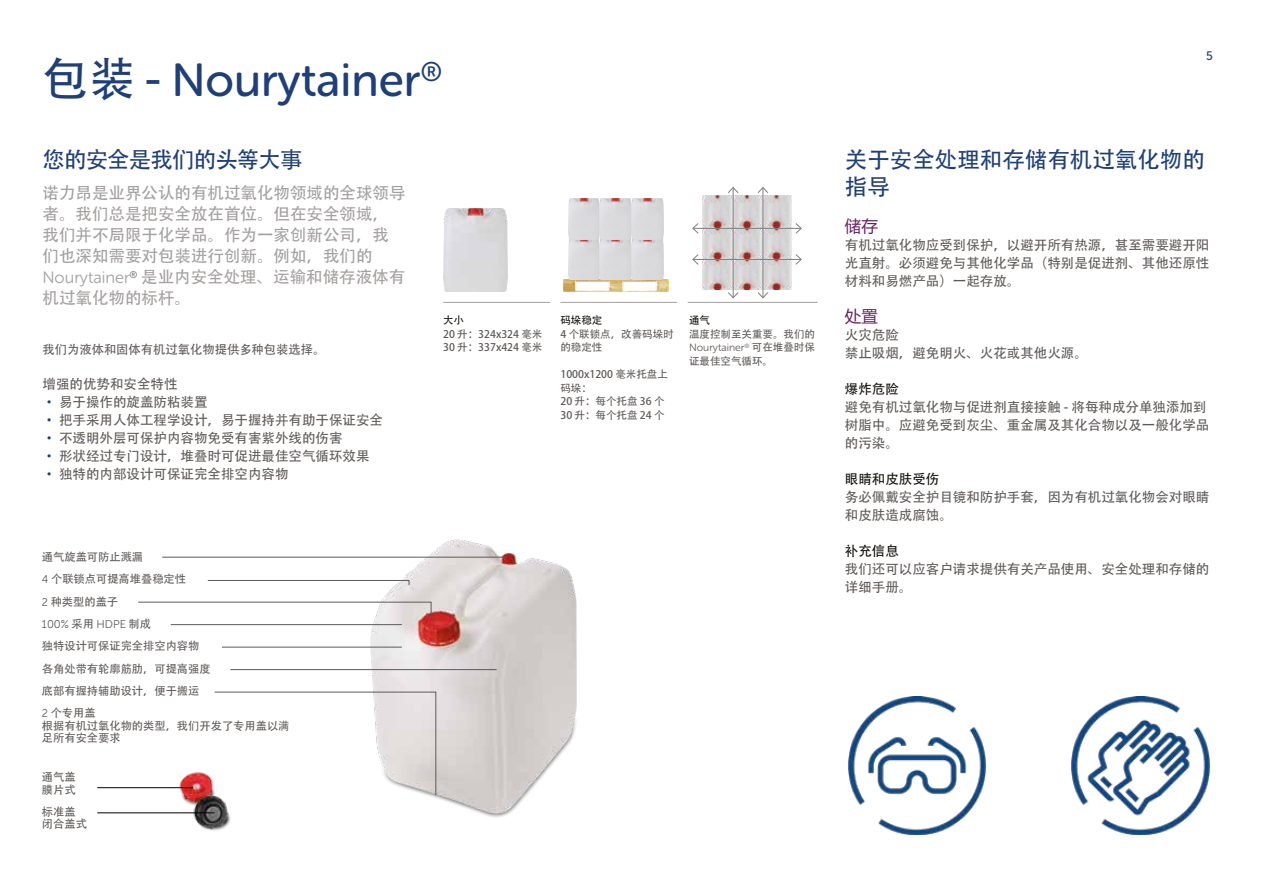
<style>
.page{position:relative;width:1263px;height:893px;background:#fff}
.page>*{position:absolute;margin:0;border:0;box-sizing:border-box;transform-origin:0 0}
.t1{font:46.2px "Museo Sans Rounded 500";color:#1e3f79}
.t2{font:22.5px/27px "Adobe Heiti Std";color:#1e3f79}
.t3{font:22.5px "Adobe Heiti Std";letter-spacing:-.04em;color:#1e3f79}
.t4{font:16.5px/21px "Adobe Heiti Std";color:#a3a09f}
.t5{font:16.5px "Microsoft Ya Hei";color:#692060}
.t6{font:13.5px/18px "Adobe Heiti Std";color:#5e5a58}
.t7{font:13.5px "Adobe Heiti Std";color:#13110c}
.t8{font:12.3px "Adobe Heiti Std";color:#5e5a58}
.t9{font:12.3px "Museo Sans Rounded 500";color:#1e3f79}
.t10{font:11.25px/22.4px "Adobe Heiti Std";color:#5e5a58}
.t11{font:11.25px "Museo Sans Rounded 300";color:#5e5a58}
.t12{font:10.5px/13.5px "Adobe Heiti Std";color:#5e5a58}
.t13{font:10.5px "Museo Sans Rounded 300";color:#5e5a58}
.t14{font:10.5px "Adobe Heiti Std";color:#13110c}
.s1{font-family:"Adobe Heiti Std"}
.s2{font-family:"Museo Sans Rounded 300"}
.s3{color:#1e3f79}
</style>
<div class="page">
<img style="left:370px;top:539px;width:207px;height:278px">
<img style="left:175px;top:772px;width:56px;height:59px">
<hr style="left:162px;top:557px;width:344px;height:1px;background:#5e5a58">
<svg style="left:207px;top:580px;width:202px;height:6px"></svg>
<svg style="left:138px;top:602px;width:294px;height:13px"></svg>
<hr style="left:171px;top:624px;width:231px;height:1px;background:#5e5a58">
<hr style="left:222px;top:647px;width:180px;height:1px;background:#5e5a58">
<hr style="left:230px;top:669px;width:267px;height:1px;background:#5e5a58">
<svg style="left:214px;top:692px;width:222px;height:104px"></svg>
<hr style="left:97px;top:787px;width:96px;height:1px;background:#000">
<hr style="left:443px;top:302px;width:107px;height:1px;background:#a3a09f">
<hr style="left:560px;top:302px;width:117px;height:1px;background:#a3a09f">
<hr style="left:688px;top:302px;width:130px;height:1px;background:#a3a09f">
<img style="left:443px;top:209px;width:65px;height:83px">
<img style="left:564px;top:280px;width:104px;height:12px">
<img style="left:568px;top:199px;width:95px;height:81px">
<img style="left:702px;top:196px;width:90px;height:94px">
<hr style="left:733px;top:187px;width:1px;height:111px;background:#808080">
<svg style="left:728px;top:187px;width:11px;height:7px"></svg>
<svg style="left:728px;top:291px;width:11px;height:8px"></svg>
<hr style="left:762px;top:187px;width:1px;height:111px;background:#808080">
<svg style="left:757px;top:187px;width:11px;height:7px"></svg>
<svg style="left:757px;top:291px;width:11px;height:8px"></svg>
<hr style="left:693px;top:228px;width:108px;height:1px;background:#808080">
<svg style="left:692px;top:223px;width:7px;height:11px"></svg>
<svg style="left:795px;top:223px;width:7px;height:11px"></svg>
<hr style="left:693px;top:259px;width:108px;height:1px;background:#808080">
<svg style="left:692px;top:254px;width:7px;height:11px"></svg>
<svg style="left:795px;top:254px;width:7px;height:11px"></svg>
<img style="left:1072px;top:697px;width:137px;height:137px">
<hr style="left:97px;top:813px;width:118px;height:1px;background:#000">
<img style="left:848px;top:697px;width:137px;height:137px">
<h1 class="t1" style="left:43px;top:55px;width:401px"><span class="s1">包装 -</span> Nourytainer<sup>®</sup></h1>
<p class="t9" style="left:1206px;top:49px;width:8px">5</p>
<h2 class="t3" style="left:43px;top:146px;width:262px">您的安全是我们的头等大事</h2>
<h2 class="t2" style="left:845px;top:147px;width:361px">关于安全处理和存储有机过氧化物的指导</h2>
<p class="t5" style="left:845px;top:215px;width:34px">储存</p>
<p class="t6" style="left:845px;top:236px;width:366px;text-align:justify">有机过氧化物应受到保护，以避开所有热源，甚至需要避开阳光直射。必须避免与其他化学品（特别是促进剂、其他还原性材料和易燃产品）一起存放。</p>
<p class="t5" style="left:845px;top:305px;width:34px">处置</p>
<p class="t6" style="left:845px;top:326px;width:244px">火灾危险<br>禁止吸烟，避免明火、火花或其他火源。</p>
<p class="t7" style="left:845px;top:381px;width:55px">爆炸危险</p>
<p class="t6" style="left:845px;top:398px;width:366px">避免有机过氧化物与促进剂直接接触 - 将每种成分单独添加到树脂中。应避免受到灰尘、重金属及其化合物以及一般化学品的污染。</p>
<p class="t7" style="left:845px;top:471px;width:96px">眼睛和皮肤受伤</p>
<p class="t6" style="left:845px;top:488px;width:366px">务必佩戴安全护目镜和防护手套，因为有机过氧化物会对眼睛和皮肤造成腐蚀。</p>
<p class="t7" style="left:845px;top:543px;width:55px">补充信息</p>
<p class="t6" style="left:845px;top:560px;width:366px">我们还可以应客户请求提供有关产品使用、安全处理和存储的详细手册。</p>
<p class="t4" style="left:43px;top:183px;width:365px">诺力昂是业界公认的有机过氧化物领域的全球领导者。我们总是把安全放在首位。但在安全领域，我们并不局限于化学品。作为一家创新公司，我们也深知需要对包装进行创新。例如，我们的<br><span class="s2">Nourytainer</span><sup>®</sup> 是业内安全处理、运输和储存液体有机过氧化物的标杆。</p>
<p class="t8" style="left:43px;top:342px;width:284px">我们为液体和固体有机过氧化物提供多种包装选择。</p>
<p class="t6" style="left:43px;top:375px;width:137px">增强的优势和安全特性</p>
<p class="t6" style="left:43px;top:393px;width:167px"><span class="s3">•</span> 易于操作的旋盖防粘装置</p>
<p class="t6" style="left:43px;top:411px;width:342px"><span class="s3">•</span> 把手采用人体工程学设计，易于握持并有助于保证安全</p>
<p class="t6" style="left:43px;top:429px;width:302px"><span class="s3">•</span> 不透明外层可保护内容物免受有害紫外线的伤害</p>
<p class="t6" style="left:43px;top:447px;width:329px"><span class="s3">•</span> 形状经过专门设计，堆叠时可促进最佳空气循环效果</p>
<p class="t6" style="left:43px;top:465px;width:248px"><span class="s3">•</span> 独特的内部设计可保证完全排空内容物</p>
<p class="t14" style="left:560px;top:314px;width:43px">码垛稳定</p>
<p class="t12" style="left:560px;top:327px;width:115px">4 个联锁点，改善码垛时的稳定性</p>
<p class="t12" style="left:560px;top:368px;width:109px">1000x1200 毫米托盘上码垛：<br>20 升：每个托盘 36 个<br>30 升：每个托盘 24 个</p>
<p class="t14" style="left:689px;top:314px;width:22px">通气</p>
<p class="t12" style="left:689px;top:327px;width:127px">温度控制至关重要。我们的</p>
<p class="t13" style="left:689px;top:342px;width:127px">Nourytainer<sup>®</sup> <span class="s1">可在堆叠时保</span></p>
<p class="t12" style="left:689px;top:354px;width:85px">证最佳空气循环。</p>
<p class="t14" style="left:443px;top:314px;width:22px">大小</p>
<p class="t12" style="left:443px;top:327px;width:101px">20 升：324x324 毫米<br>30 升：337x424 毫米</p>
<p class="t10" style="left:42px;top:546px;width:146px">通气旋盖可防止溅漏<br><span class="s2">4</span> 个联锁点可提高堆叠稳定性<br><span class="s2">2</span> 种类型的盖子</p>
<p class="t11" style="left:42px;top:618px;width:111px">100% <span class="s1">采用</span> HDPE <span class="s1">制成</span></p>
<p class="t10" style="left:42px;top:635px;width:170px">独特设计可保证完全排空内容物各角处带有轮廓筋肋，可提高强度底部有握持辅助设计，便于搬运<br><span class="s2">2</span> 个专用盖</p>
<p class="t10" style="left:42px;top:720px;width:249px;line-height:12.3px">根据有机过氧化物的类型，我们开发了专用盖以满足所有安全要求</p>
<p class="t10" style="left:42px;top:771px;width:35px;line-height:12.3px">通气盖膜片式</p>
<p class="t10" style="left:42px;top:806px;width:46px;line-height:12.3px">标准盖闭合盖式</p>
</div>
